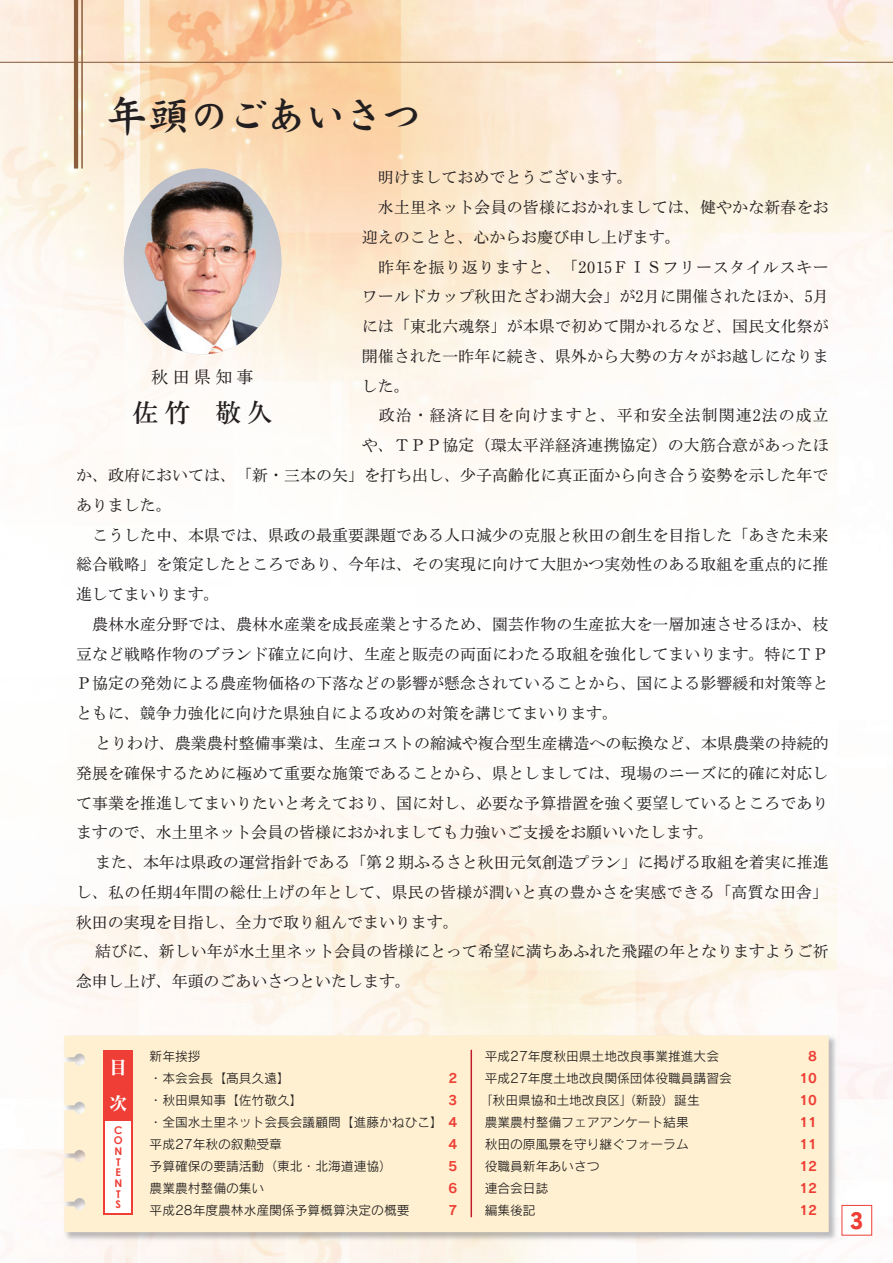
<style>
.page{position:relative;width:893px;height:1263px;background:#fff}
.page>*{position:absolute;margin:0;border:0;box-sizing:border-box;transform-origin:0 0}
.t1{font:42.45px "DF Kai Sho SB WINP RKSJ H";letter-spacing:-.085em;color:#231f20}
.t2{font:25.5px "Rg P Hon Mincho Bd 83 pv RKSJ H";color:#231f20}
.t3{font:21.3px "Rodin Pro EB";color:#ee3e35;scale:.9 1}
.t4{font:18.3px/36.8px "Matisse Pro B";color:#fff}
.t5{font:16.95px "Rg P Hon Mincho Md 83 pv RKSJ H";color:#231f20}
.t6{font:15.9px/29.7px "Rg P Hon Mincho Md 83 pv RKSJ H";letter-spacing:.005em;color:#231f20}
.t7{font:15.9px "Rg P Hon Mincho Md 83 pv RKSJ H";letter-spacing:.045em;color:#231f20}
.t8{font:15.9px "Rg P Hon Mincho Md 83 pv RKSJ H";letter-spacing:.065em;color:#231f20}
.t9{font:12.75px/22px "Rodin Pro M";color:#231f20}
.t10{font:12.75px/22px "Rodin Pro B";color:#ee3e35;text-align:justify}
.t11{font:700 10.65px/10.6px "Century Gothic";color:#ee3e35}
.s1{font-family:"Rodin Pro B";color:#ee3e35}
</style>
<div class="page">
<img style="left:0;top:0;width:788px;height:842px">
<img style="left:0;top:1052px;width:105px;height:211px">
<img style="left:62px;top:1033px;width:777px;height:210px">
<div style="left:64px;top:1035px;width:765px;height:197px;background:#fef0d0"></div>
<div style="left:104px;top:1050px;width:29px;height:164px;background:#ee3e35"></div>
<div style="left:105px;top:1121px;width:26px;height:92px;background:#fff"></div>
<hr style="left:471px;top:1050px;width:1px;height:167px;background:#be1d2c">
<img style="left:124px;top:169px;width:157px;height:185px">
<hr style="left:74px;top:0;width:4px;height:169px;background:#8a5d3b">
<hr style="left:81px;top:0;width:2px;height:169px;background:#8a5d3b">
<hr style="left:0;top:62px;width:893px;height:1px;background:#8a5d3b">
<div style="left:842px;top:1205px;width:30px;height:30px;background:#fff;border:1px solid #ee3e35"></div>
<h1 class="t1" style="left:105px;top:95px;width:320px">年頭のごあいさつ</h1>
<p class="t6" style="left:362px;top:163px;width:468px">　明けましておめでとうございます。<br>　水土里ネット会員の皆様におかれましては、健やかな新春をお迎えのことと、心からお慶び申し上げます。</p>
<p class="t7" style="left:378px;top:259px;width:452px">昨年を振り返りますと、「2015ＦＩＳフリースタイルスキー</p>
<p class="t6" style="left:362px;top:282px;width:468px">ワールドカップ秋田たざわ湖大会」が2月に開催されたほか、5月</p>
<p class="t6" style="left:362px;top:312px;width:468px">には「東北六魂祭」が本県で初めて開かれるなど、国民文化祭が</p>
<p class="t6" style="left:362px;top:342px;width:468px">開催された一昨年に続き、県外から大勢の方々がお越しになりま</p>
<p class="t6" style="left:362px;top:371px;width:49px">した。</p>
<p class="t8" style="left:362px;top:407px;width:468px">　政治・経済に目を向けますと、平和安全法制関連2法の成立</p>
<p class="t6" style="left:362px;top:431px;width:468px">や、ＴＰＰ協定（環太平洋経済連携協定）の大筋合意があったほ</p>
<p class="t6" style="left:76px;top:461px;width:754px">か、政府においては、「新・三本の矢」を打ち出し、少子高齢化に真正面から向き合う姿勢を示した年で</p>
<p class="t6" style="left:76px;top:490px;width:97px">ありました。</p>
<p class="t6" style="left:76px;top:520px;width:754px">　こうした中、本県では、県政の最重要課題である人口減少の克服と秋田の創生を目指した「あきた未来</p>
<p class="t6" style="left:76px;top:550px;width:754px">総合戦略」を策定したところであり、今年は、その実現に向けて大胆かつ実効性のある取組を重点的に推</p>
<p class="t6" style="left:76px;top:580px;width:145px">進してまいります。</p>
<p class="t6" style="left:76px;top:609px;width:754px">　農林水産分野では、農林水産業を成長産業とするため、園芸作物の生産拡大を一層加速させるほか、枝</p>
<p class="t6" style="left:76px;top:639px;width:754px">豆など戦略作物のブランド確立に向け、生産と販売の両面にわたる取組を強化してまいります。特にＴＰ</p>
<p class="t6" style="left:76px;top:669px;width:754px">Ｐ協定の発効による農産物価格の下落などの影響が懸念されていることから、国による影響緩和対策等と</p>
<p class="t6" style="left:76px;top:699px;width:544px">ともに、競争力強化に向けた県独自による攻めの対策を講じてまいります。</p>
<p class="t6" style="left:95px;top:729px;width:735px">とりわけ、農業農村整備事業は、生産コストの縮減や複合型生産構造への転換など、本県農業の持続的</p>
<p class="t6" style="left:76px;top:758px;width:754px">発展を確保するために極めて重要な施策であることから、県としましては、現場のニーズに的確に対応し</p>
<p class="t6" style="left:76px;top:788px;width:754px">て事業を推進してまいりたいと考えており、国に対し、必要な予算措置を強く要望しているところであり</p>
<p class="t6" style="left:76px;top:818px;width:639px">ますので、水土里ネット会員の皆様におかれましても力強いご支援をお願いいたします。</p>
<p class="t6" style="left:95px;top:848px;width:735px">また、本年は県政の運営指針である「第２期ふるさと秋田元気創造プラン」に掲げる取組を着実に推進</p>
<p class="t6" style="left:76px;top:877px;width:754px">し、私の任期4年間の総仕上げの年として、県民の皆様が潤いと真の豊かさを実感できる「高質な田舎」</p>
<p class="t6" style="left:76px;top:907px;width:384px">秋田の実現を目指し、全力で取り組んでまいります。</p>
<p class="t6" style="left:95px;top:937px;width:735px">結びに、新しい年が水土里ネット会員の皆様にとって希望に満ちあふれた飛躍の年となりますようご祈</p>
<p class="t6" style="left:76px;top:967px;width:336px">念申し上げ、年頭のごあいさつといたします。</p>
<p class="t5" style="left:152px;top:368px;width:104px">秋 田 県 知 事</p>
<h2 class="t2" style="left:132px;top:399px;width:142px">佐 竹　敬 久</h2>
<p class="t4" style="left:109px;top:1048px;width:19px">目次</p>
<p class="t11" style="left:114px;top:1124px;width:10px">C<br>O<br>N<br>T<br>E<br>N<br>T<br>S</p>
<p class="t9" style="left:150px;top:1045px;width:309px">新年挨拶<br>・本会会長【髙貝久遠】<br>・秋田県知事【佐竹敬久】<br>・全国水土里ネット会長会議顧問【進藤かねひこ】 <span class="s1">4</span>平成27年秋の叙勲受章<br>予算確保の要請活動（東北・北海道連協）<br>農業農村整備の集い<br>平成28年度農林水産関係予算概算決定の概要</p>
<p class="t10" style="left:448px;top:1067px;width:10px">2<br>3</p>
<p class="t10" style="left:448px;top:1133px;width:10px">4<br>5<br>6<br>7</p>
<p class="t9" style="left:485px;top:1045px;width:236px">平成27年度秋田県土地改良事業推進大会</p>
<p class="t9" style="left:485px;top:1067px;width:249px">平成27年度土地改良関係団体役職員講習会</p>
<p class="t9" style="left:480px;top:1089px;width:221px">「秋田県協和土地改良区」（新設）誕生</p>
<p class="t9" style="left:485px;top:1111px;width:206px">農業農村整備フェアアンケート結果</p>
<p class="t9" style="left:485px;top:1133px;width:206px">秋田の原風景を守り継ぐフォーラム</p>
<p class="t9" style="left:485px;top:1155px;width:116px">役職員新年あいさつ</p>
<p class="t9" style="left:485px;top:1177px;width:65px">連合会日誌</p>
<p class="t9" style="left:485px;top:1199px;width:53px">編集後記</p>
<p class="t10" style="left:799px;top:1045px;width:19px;text-indent:9px">8<br>10<br>10<br>11<br>11<br>12<br>12<br>12</p>
<h3 class="t3" style="left:850px;top:1206px;width:16px">3</h3>
</div>
